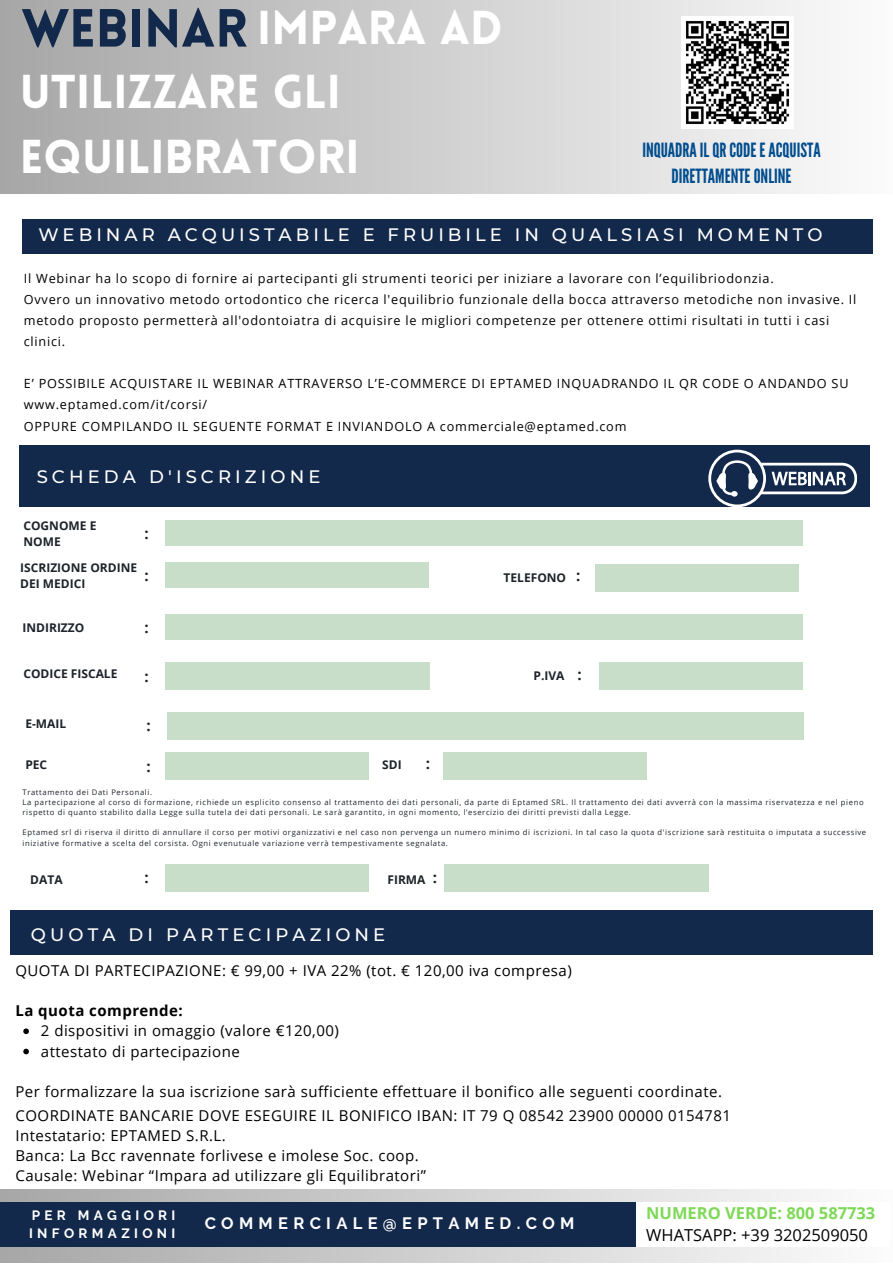
<style>
.page{position:relative;width:893px;height:1264px;background:#fff}
.page>*{position:absolute;margin:0;border:0;box-sizing:border-box;transform-origin:0 0}
.t1{font:900 52.5px "Lovelo";color:#13294b}
.t2{font:900 46.5px/64.1px "Lovelo";color:#fff}
.t3{font:19.5px/26.5px "League Gothic";color:#004d8f;text-align:center}
.t4{font:500 18px "Montserrat";letter-spacing:.225em;color:#fff}
.t5{font:700 16.5px "Raleway";letter-spacing:.32em;color:#fff}
.t6{font:16.5px "Open Sans";color:#000}
.t7{font:700 16.5px "Open Sans";color:#7ed957}
.t8{font:15px "Open Sans";letter-spacing:.035em;color:#000}
.t9{font:700 15px "Open Sans";letter-spacing:.03em;color:#000}
.t10{font:700 15px "Open Sans";color:#1e232b}
.t11{font:700 13.5px/18px "Raleway";letter-spacing:.32em;color:#fff}
.t12{font:12.6px/21.1px "Open Sans";letter-spacing:.06em;color:#000}
.t13{font:700 12px/16px "Open Sans";color:#1e232b}
.t14{font:7.65px/10.2px "Open Sans";letter-spacing:.08em;color:#1e232b}
</style>
<div class="page">
<div style="left:0;top:0;width:892px;height:194px;background:linear-gradient(to right,#a6a6a6,#fbfbfb)"></div>
<div style="left:0;top:1189px;width:892px;height:73px;background:linear-gradient(to right,#a7a7a7,#fcfcfc)"></div>
<div style="left:0;top:1202px;width:657px;height:44px;background:#13294b"></div>
<div style="left:636px;top:1202px;width:254px;height:44px;background:#fff"></div>
<div style="left:22px;top:219px;width:850px;height:35px;background:#13294b"></div>
<div style="left:10px;top:910px;width:862px;height:44px;background:#13294b"></div>
<img style="left:681px;top:16px;width:112px;height:113px">
<div style="left:165px;top:520px;width:637px;height:26px;background:#c9dec9"></div>
<div style="left:165px;top:562px;width:263px;height:26px;background:#c9dec9"></div>
<div style="left:165px;top:614px;width:637px;height:26px;background:#c9dec9"></div>
<div style="left:165px;top:662px;width:264px;height:27px;background:#c9dec9"></div>
<div style="left:167px;top:712px;width:636px;height:27px;background:#c9dec9"></div>
<div style="left:599px;top:662px;width:203px;height:27px;background:#c9dec9"></div>
<div style="left:166px;top:752px;width:203px;height:28px;background:#c9dec9"></div>
<div style="left:595px;top:564px;width:203px;height:28px;background:#c9dec9"></div>
<div style="left:443px;top:752px;width:203px;height:28px;background:#c9dec9"></div>
<div style="left:165px;top:864px;width:203px;height:27px;background:#c9dec9"></div>
<div style="left:444px;top:864px;width:264px;height:27px;background:#c9dec9"></div>
<div style="left:20px;top:445px;width:850px;height:62px;background:#13294b"></div>
<svg style="left:708px;top:449px;width:148px;height:58px"></svg>
<svg style="left:23px;top:1028px;width:6px;height:6px"></svg>
<svg style="left:23px;top:1048px;width:6px;height:6px"></svg>
<p class="t1" style="left:21px;top:7px;width:227px">WEBINAR</p>
<p class="t2" style="left:20px;top:1px;width:484px;text-indent:237px">IMPARA AD<br>UTILIZZARE GLI<br>EQUILIBRATORI</p>
<p class="t3" style="left:642px;top:137px;width:180px">INQUADRAILQRCODE EACQUISTA<br>DIRETTAMENTEONLINE</p>
<p class="t4" style="left:38px;top:224px;width:785px">WEBINAR ACQUISTABILE E FRUIBILE IN QUALSIASI MOMENTO</p>
<p class="t12" style="left:24px;top:267px;width:751px">Il Webinar ha lo scopo di fornire ai partecipanti gli strumenti teorici per iniziare a lavorare con l’equilibriodonzia.</p>
<p class="t12" style="left:24px;top:288px;width:834px">Ovvero un innovativo metodo ortodontico che ricerca l'equilibrio funzionale della bocca attraverso metodiche non invasive. Il metodo proposto permetterà all'odontoiatra di acquisire le migliori competenze per ottenere ottimi risultati in tutti i casi clinici.</p>
<p class="t12" style="left:24px;top:373px;width:826px">E’ POSSIBILE ACQUISTARE IL WEBINAR ATTRAVERSO L’E-COMMERCE DI EPTAMED INQUADRANDO IL QR CODE O ANDANDO SU www.eptamed.com/it/corsi/</p>
<p class="t12" style="left:24px;top:415px;width:604px">OPPURE COMPILANDO IL SEGUENTE FORMAT E INVIANDOLO A commerciale@eptamed.com</p>
<p class="t4" style="left:37px;top:465px;width:285px">SCHEDA D'ISCRIZIONE</p>
<p class="t13" style="left:23px;top:517px;width:74px">COGNOME E<br>NOME</p>
<p class="t13" style="left:20px;top:559px;width:118px">ISCRIZIONE ORDINE</p>
<p class="t13" style="left:20px;top:575px;width:67px">DEI MEDICI</p>
<p class="t13" style="left:23px;top:619px;width:63px">INDIRIZZO</p>
<p class="t10" style="left:144px;top:523px;width:6px">:</p>
<p class="t10" style="left:144px;top:565px;width:6px">:</p>
<p class="t10" style="left:144px;top:617px;width:6px">:</p>
<p class="t13" style="left:23px;top:665px;width:95px">CODICE FISCALE</p>
<p class="t13" style="left:25px;top:715px;width:42px">E-MAIL</p>
<p class="t13" style="left:25px;top:756px;width:23px">PEC</p>
<p class="t10" style="left:144px;top:665px;width:6px">:</p>
<p class="t10" style="left:146px;top:715px;width:6px">:</p>
<p class="t10" style="left:146px;top:756px;width:6px">:</p>
<p class="t13" style="left:382px;top:756px;width:21px">SDI</p>
<p class="t10" style="left:425px;top:753px;width:6px">:</p>
<p class="t13" style="left:503px;top:569px;width:64px">TELEFONO</p>
<p class="t10" style="left:576px;top:565px;width:6px">:</p>
<p class="t13" style="left:533px;top:667px;width:32px">P.IVA</p>
<p class="t10" style="left:577px;top:664px;width:6px">:</p>
<p class="t14" style="left:23px;top:786px;width:131px">Trattamento dei Dati Personali.</p>
<p class="t14" style="left:23px;top:796px;width:842px">La partecipazione al corso di formazione, richiede un esplicito consenso al trattamento dei dati personali, da parte di Eptamed SRL. Il trattamento dei dati avverrà con la massima riservatezza e nel pieno rispetto di quanto stabilito dalla Legge sulla tutela dei dati personali. Le sarà garantito, in ogni momento, l’esercizio dei diritti previsti dalla Legge.</p>
<p class="t14" style="left:23px;top:827px;width:845px">Eptamed srl di riserva il diritto di annullare il corso per motivi organizzativi e nel caso non pervenga un numero minimo di iscrizioni. In tal caso la quota d'iscrizione sarà restituita o imputata a successive iniziative formative a scelta del corsista. Ogni evenutuale variazione verrà tempestivamente segnalata.</p>
<p class="t13" style="left:30px;top:870px;width:34px">DATA</p>
<p class="t10" style="left:144px;top:867px;width:6px">:</p>
<p class="t13" style="left:387px;top:870px;width:40px">FIRMA</p>
<p class="t10" style="left:433px;top:867px;width:6px">:</p>
<p class="t4" style="left:31px;top:923px;width:356px">QUOTA DI PARTECIPAZIONE</p>
<p class="t8" style="left:15px;top:959px;width:557px">QUOTA DI PARTECIPAZIONE: € 99,00 + IVA 22% (tot. € 120,00 iva compresa)</p>
<p class="t9" style="left:15px;top:1000px;width:169px">La quota comprende:</p>
<p class="t8" style="left:41px;top:1020px;width:299px">2 dispositivi in omaggio (valore €120,00)</p>
<p class="t8" style="left:41px;top:1040px;width:200px">attestato di partecipazione</p>
<p class="t8" style="left:15px;top:1081px;width:708px">Per formalizzare la sua iscrizione sarà sufficiente effettuare il bonifico alle seguenti coordinate.</p>
<p class="t8" style="left:15px;top:1104px;width:717px">COORDINATE BANCARIE DOVE ESEGUIRE IL BONIFICO IBAN: IT 79 Q 08542 23900 00000 0154781</p>
<p class="t8" style="left:15px;top:1124px;width:212px">Intestatario: EPTAMED S.R.L.</p>
<p class="t8" style="left:15px;top:1145px;width:405px">Banca: La Bcc ravennate forlivese e imolese Soc. coop.</p>
<p class="t8" style="left:15px;top:1165px;width:412px">Causale: Webinar “Impara ad utilizzare gli Equilibratori”</p>
<p class="t11" style="left:29px;top:1206px;width:148px">PER MAGGIORI<br>INFORMAZIONI</p>
<p class="t5" style="left:205px;top:1213px;width:371px">COMMERCIALE@EPTAMED.COM</p>
<p class="t7" style="left:646px;top:1201px;width:230px">NUMERO VERDE: 800 587733</p>
<p class="t6" style="left:646px;top:1223px;width:223px">WHATSAPP: +39 3202509050</p>
</div>
